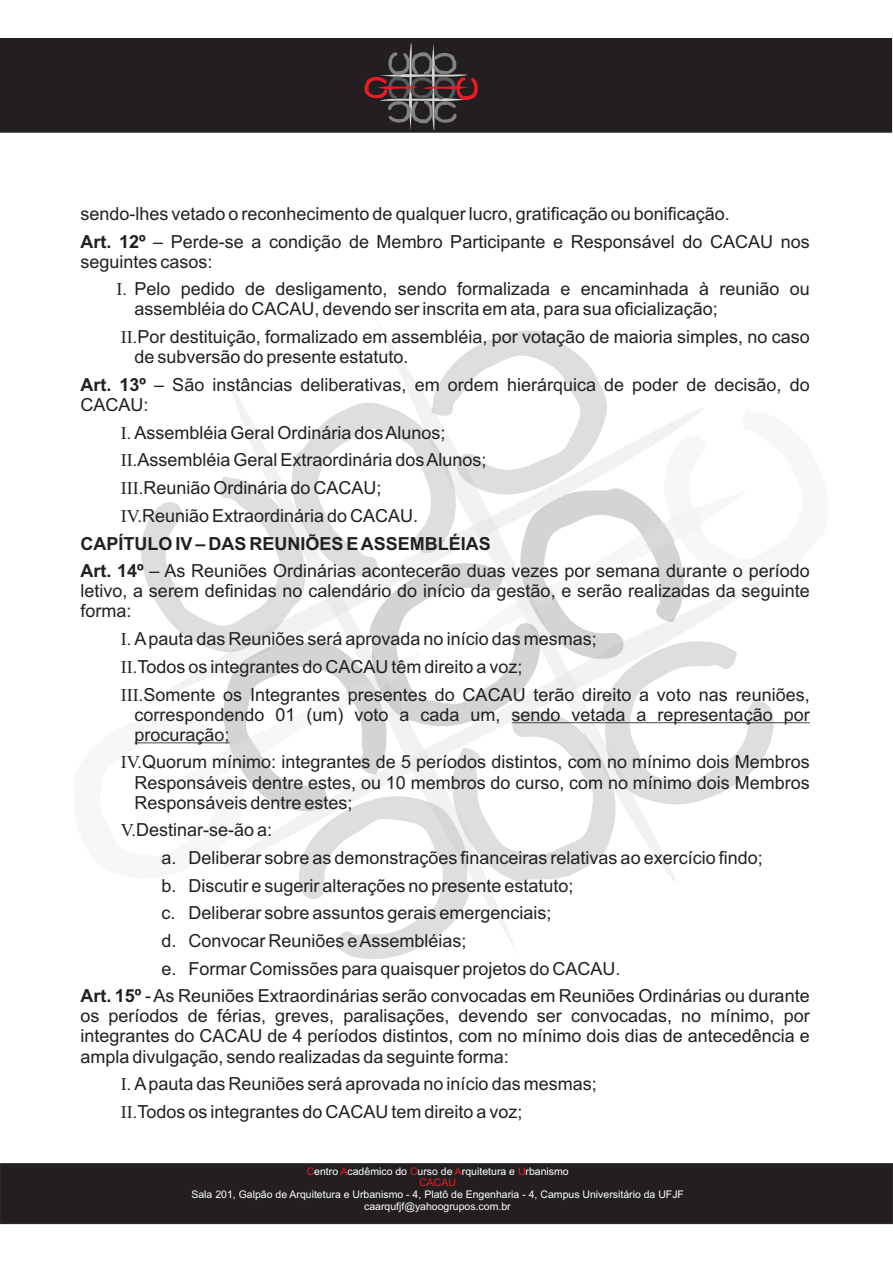
<style>
.page{position:relative;width:893px;height:1263px;background:#fff}
.page>*{position:absolute;margin:0;border:0;box-sizing:border-box;transform-origin:0 0}
.t1{font:18px/20.1px "Arial";color:#231f20}
.t2{font:700 18px "Arial";color:#231f20}
.t3{font:10.5px/11.7px "Arial";color:#fff;text-align:center}
.t4{font:10.5px "Arial";color:#ed1c24}
.s1{font-weight:700}
.s2{font-family:"Times New Roman"}
.s3{color:#ed1c24}
</style>
<div class="page">
<div style="left:0;top:39px;width:892px;height:93px;background:#231f20"></div>
<div style="left:0;top:38px;width:892px;height:94px;border:1px solid #231f20"></div>
<img style="left:141px;top:475px;width:167px;height:159px">
<img style="left:433px;top:330px;width:175px;height:148px">
<img style="left:288px;top:402px;width:172px;height:178px">
<img style="left:125px;top:718px;width:120px;height:150px">
<img style="left:368px;top:562px;width:174px;height:167px">
<img style="left:297px;top:793px;width:174px;height:166px">
<img style="left:601px;top:640px;width:174px;height:167px">
<img style="left:452px;top:709px;width:166px;height:174px">
<img style="left:146px;top:634px;width:301px;height:172px">
<img style="left:436px;top:478px;width:329px;height:187px">
<svg style="left:364px;top:38px;width:114px;height:95px"></svg>
<div style="left:0;top:1163px;width:893px;height:61px;background:#231f20"></div>
<hr style="left:512px;top:722px;width:298px;height:1px;background:#231f20">
<hr style="left:134px;top:742px;width:95px;height:1px;background:#231f20">
<p class="t1" style="left:80px;top:201px;width:731px;line-height:27.6px">sendo-lhes vetado o reconhecimento de qualquer lucro, gratificação ou bonificação.<br><span class="s1">Art. 12º</span> – Perde-se a condição de Membro Participante e Responsável do CACAU nos</p>
<p class="t1" style="left:116px;top:249px;width:695px;line-height:27.6px;text-indent:-36px">seguintes casos:<br><span class="s2">I.</span> Pelo pedido de desligamento, sendo formalizada e encaminhada à reunião ou</p>
<p class="t1" style="left:121px;top:297px;width:690px;line-height:27.6px;text-indent:14px">assembléia do CACAU, devendo ser inscrita em ata, para sua oficialização;<br><span class="s2">II.</span>Por destituição, formalizado em assembléia, por votação de maioria simples, no caso</p>
<p class="t1" style="left:80px;top:345px;width:731px;line-height:27.6px;text-indent:54px">de subversão do presente estatuto.<br><span class="s1">Art. 13º</span> – São instâncias deliberativas, em ordem hierárquica de poder de decisão, do</p>
<p class="t1" style="left:80px;top:396px;width:70px">CACAU:</p>
<p class="t1" style="left:121px;top:424px;width:326px"><span class="s2">I.</span> Assembléia Geral Ordinária dos Alunos;</p>
<p class="t1" style="left:121px;top:452px;width:367px"><span class="s2">II.</span>Assembléia Geral Extraordinária dos Alunos;</p>
<p class="t1" style="left:121px;top:479px;width:262px"><span class="s2">III.</span>Reunião Ordinária do CACAU;</p>
<p class="t1" style="left:121px;top:507px;width:299px"><span class="s2">IV.</span>Reunião Extraordinária do CACAU.</p>
<p class="t2" style="left:80px;top:536px;width:412px">CAPÍTULO IV – DAS REUNIÕES E ASSEMBLÉIAS</p>
<p class="t1" style="left:80px;top:562px;width:731px"><span class="s1">Art. 14º</span> – As Reuniões Ordinárias acontecerão duas vezes por semana durante o período</p>
<p class="t1" style="left:80px;top:583px;width:731px">letivo, a serem definidas no calendário do início da gestão, e serão realizadas da seguinte forma:</p>
<p class="t1" style="left:121px;top:626px;width:690px;line-height:27.8px"><span class="s2">I.</span> Apauta das Reuniões será aprovada no início das mesmas;<br><span class="s2">II.</span>Todos os integrantes do CACAU têm direito a voz;<br><span class="s2">III.</span>Somente os Integrantes presentes do CACAU terão direito a voto nas reuniões,</p>
<p class="t1" style="left:134px;top:706px;width:677px">correspondendo 01 (um) voto a cada um, sendo vetada a representação por procuração;</p>
<p class="t1" style="left:134px;top:754px;width:677px;text-align:justify;text-indent:-13px"><span class="s2">IV.</span>Quorum mínimo: integrantes de 5 períodos distintos, com no mínimo dois Membros Responsáveis dentre estes, ou 10 membros do curso, com no mínimo dois Membros Responsáveis dentre estes;</p>
<p class="t1" style="left:121px;top:822px;width:153px"><span class="s2">V.</span>Destinar-se-ão a:</p>
<p class="t1" style="left:161px;top:849px;width:603px">a. Deliberar sobre as demonstrações financeiras relativas ao exercício findo;</p>
<p class="t1" style="left:161px;top:877px;width:414px">b. Discutir e sugerir alterações no presente estatuto;</p>
<p class="t1" style="left:161px;top:904px;width:392px">c. Deliberar sobre assuntos gerais emergenciais;</p>
<p class="t1" style="left:161px;top:932px;width:307px">d. Convocar Reuniões e Assembléias;</p>
<p class="t1" style="left:161px;top:960px;width:461px">e. Formar Comissões para quaisquer projetos do CACAU.</p>
<p class="t1" style="left:80px;top:987px;width:731px"><span class="s1">Art. 15º</span> - As Reuniões Extraordinárias serão convocadas em Reuniões Ordinárias ou durante</p>
<p class="t1" style="left:80px;top:1007px;width:731px;text-align:justify">os períodos de férias, greves, paralisações, devendo ser convocadas, no mínimo, por integrantes do CACAU de 4 períodos distintos, com no mínimo dois dias de antecedência e ampla divulgação, sendo realizadas da seguinte forma:</p>
<p class="t1" style="left:121px;top:1071px;width:477px;line-height:27.8px"><span class="s2">I.</span> Apauta das Reuniões será aprovada no início das mesmas;<br><span class="s2">II.</span>Todos os integrantes do CACAU tem direito a voz;</p>
<p class="t4" style="left:341px;top:1167px;width:9px">A</p>
<p class="t4" style="left:410px;top:1167px;width:9px">C</p>
<p class="t4" style="left:455px;top:1167px;width:9px">A</p>
<p class="t4" style="left:518px;top:1167px;width:9px">U</p>
<p class="t4" style="left:419px;top:1179px;width:38px">CACAU</p>
<p class="t3" style="left:191px;top:1189px;width:494px">Sala 201, Galpão de Arquitetura e Urbanismo - 4, Platô de Engenharia - 4, Campus Universitário da UFJF caarqufjf@yahoogrupos.com.br</p>
<p class="t3" style="left:307px;top:1166px;width:264px"><span class="s3">C</span>entro cadêmico do urso de rquitetura e rbanismo</p>
</div>
